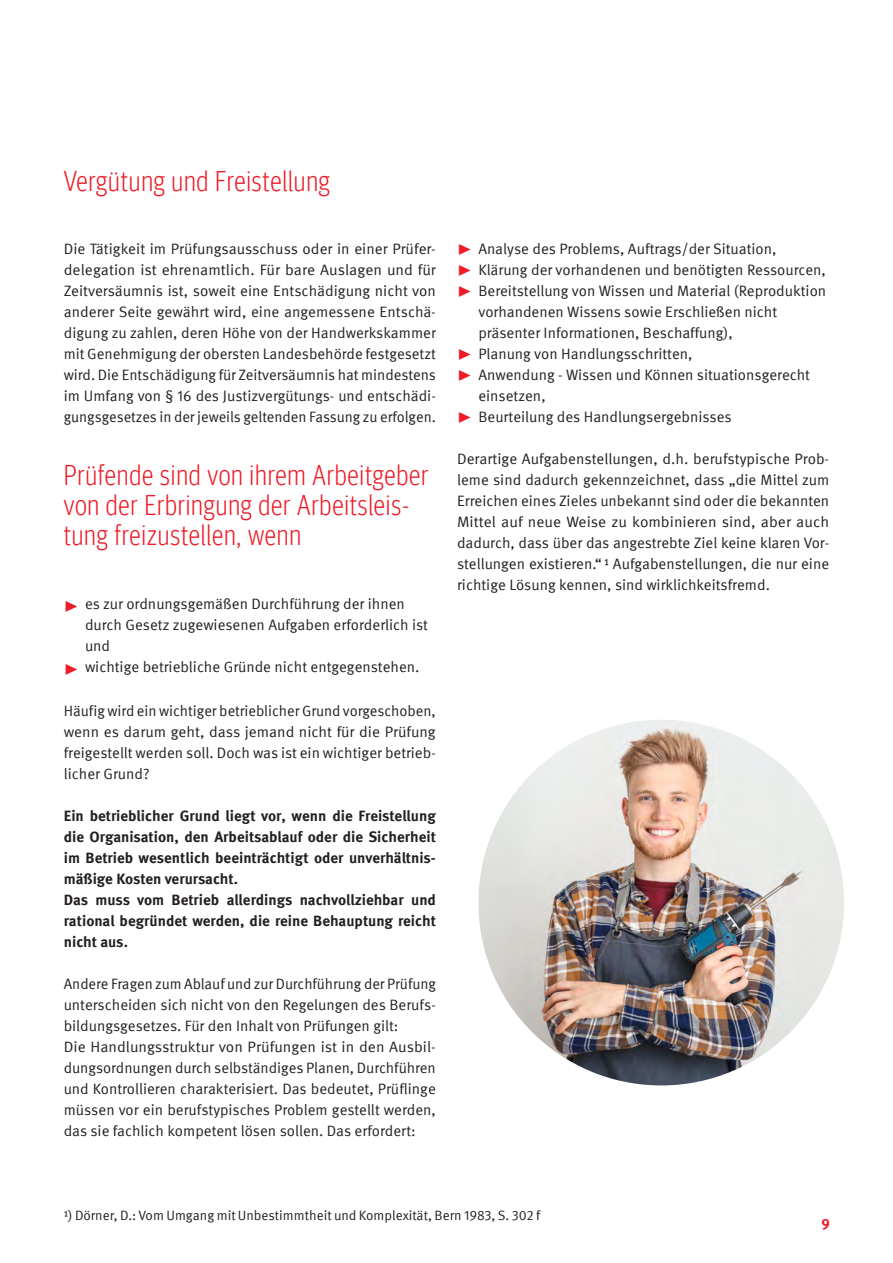
<style>
.page{position:relative;width:893px;height:1263px;background:#fff}
.page>*{position:absolute;margin:0;border:0;box-sizing:border-box;transform-origin:0 0}
.H2___Unterüberschrift_neu{font:300 condensed 28.5px/30px "Meta Head IGM";letter-spacing:.03em;color:#ee1c28}
.Fließtext{font:15px/21px "Meta IGM";color:#231f20;text-align:justify}
.Aufzählung___1__Ebene{font:15px/21px "Meta IGM";color:#231f20}
.Fließtext_Hervorgehoben{font:700 15px/21px "Meta IGM";color:#231f20;text-align:justify}
.Seitenzahlen_rechts{font:700 15px "Meta IGM";color:#ee1c28}
.Fließtext_Tabelle{font:13.5px "Meta IGM";color:#231f20}
.s1{font-weight:700;font-size:30px;color:#ee1c28}
</style>
<div class="page">
<img style="left:478px;top:720px;width:366px;height:365px;border-radius:183px">
<h2 class="H2___Unterüberschrift_neu" style="left:64px;top:164px;width:267px">Vergütung und Freistellung</h2>
<p class="Fließtext" style="left:64px;top:237px;width:374px">Die Tätigkeit im Prüfungsausschuss oder in einer Prüfer&shy;delegation ist ehrenamtlich. Für bare Auslagen und für Zeitversäumnis ist, soweit eine Entschädigung nicht von anderer Seite gewährt wird, eine angemessene Entschä&shy;digung zu zahlen, deren Höhe von der Handwerkskammer mit Genehmigung der obersten Landesbehörde festgesetzt wird. Die Entschädigung für Zeitversäumnis hat mindestens im Umfang von § 16 des Justizvergütungs- und entschädi&shy;gungsgesetzes in der jeweils geltenden Fassung zu erfolgen.</p>
<h2 class="H2___Unterüberschrift_neu" style="left:64px;top:458px;width:366px">Prüfende sind von ihrem Arbeitgeber von der Erbringung der Arbeitsleis&shy;tung freizustellen, wenn</h2>
<p class="Aufzählung___1__Ebene" style="left:85px;top:593px;width:345px;text-indent:-21px"><span class="s1">▸</span> es zur ordnungsgemäßen Durchführung der ihnen durch Gesetz zugewiesenen Aufgaben erforderlich ist und</p>
<p class="Aufzählung___1__Ebene" style="left:64px;top:656px;width:357px"><span class="s1">▸</span> wichtige betriebliche Gründe nicht entgegenstehen.</p>
<p class="Fließtext" style="left:64px;top:699px;width:374px">Häufig wird ein wichtiger betrieblicher Grund vorgeschoben, wenn es darum geht, dass jemand nicht für die Prüfung freigestellt werden soll. Doch was ist ein wichtiger betrieb&shy;licher Grund?</p>
<p class="Fließtext_Hervorgehoben" style="left:64px;top:804px;width:374px">Ein betrieblicher Grund liegt vor, wenn die Freistellung die Organisation, den Arbeitsablauf oder die Sicherheit im Betrieb wesentlich beeinträchtigt oder unverhältnis&shy;mäßige Kosten verursacht.</p>
<p class="Fließtext_Hervorgehoben" style="left:64px;top:888px;width:374px">Das muss vom Betrieb allerdings nachvollziehbar und rational begründet werden, die reine Behauptung reicht nicht aus.</p>
<p class="Fließtext" style="left:64px;top:972px;width:374px">Andere Fragen zum Ablauf und zur Durchführung der Prüfung unterscheiden sich nicht von den Regelungen des Berufs&shy;bildungsgesetzes. Für den Inhalt von Prüfungen gilt:</p>
<p class="Fließtext" style="left:64px;top:1035px;width:374px">Die Handlungsstruktur von Prüfungen ist in den Ausbil&shy;dungsordnungen durch selbständiges Planen, Durchführen und Kontrollieren charakterisiert. Das bedeutet, Prüflinge müssen vor ein berufstypisches Problem gestellt werden, das sie fachlich kompetent lösen sollen. Das erfordert:</p>
<p class="Aufzählung___1__Ebene" style="left:457px;top:237px;width:321px"><span class="s1">▸</span> Analyse des Problems, Auftrags/der Situation,</p>
<p class="Aufzählung___1__Ebene" style="left:457px;top:258px;width:370px"><span class="s1">▸</span> Klärung der vorhandenen und benötigten Ressourcen,</p>
<p class="Aufzählung___1__Ebene" style="left:478px;top:279px;width:349px;text-indent:-21px"><span class="s1">▸</span> Bereitstellung von Wissen und Material (Reproduktion vorhandenen Wissens sowie Erschließen nicht präsenter Informationen, Beschaffung),</p>
<p class="Aufzählung___1__Ebene" style="left:457px;top:342px;width:237px"><span class="s1">▸</span> Planung von Handlungsschritten,</p>
<p class="Aufzählung___1__Ebene" style="left:478px;top:363px;width:333px;text-indent:-21px"><span class="s1">▸</span> Anwendung - Wissen und Können situationsgerecht einsetzen,</p>
<p class="Aufzählung___1__Ebene" style="left:457px;top:405px;width:276px"><span class="s1">▸</span> Beurteilung des Handlungsergebnisses</p>
<p class="Fließtext" style="left:457px;top:447px;width:374px">Derartige Aufgabenstellungen, d.h. berufstypische Prob&shy;leme sind dadurch gekennzeichnet, dass „die Mittel zum Erreichen eines Zieles unbekannt sind oder die bekannten Mittel auf neue Weise zu kombinieren sind, aber auch dadurch, dass über das angestrebte Ziel keine klaren Vor&shy;stellungen existieren.“ ¹ Aufgabenstellungen, die nur eine richtige Lösung kennen, sind wirklichkeitsfremd.</p>
<p class="Fließtext_Tabelle" style="left:64px;top:1205px;width:478px">1) Dörner, D.: Vom Umgang mit Unbestimmtheit und Komplexität, Bern 1983, S. 302 f</p>
<p class="Seitenzahlen_rechts" style="left:821px;top:1212px;width:10px">9</p>
</div>
